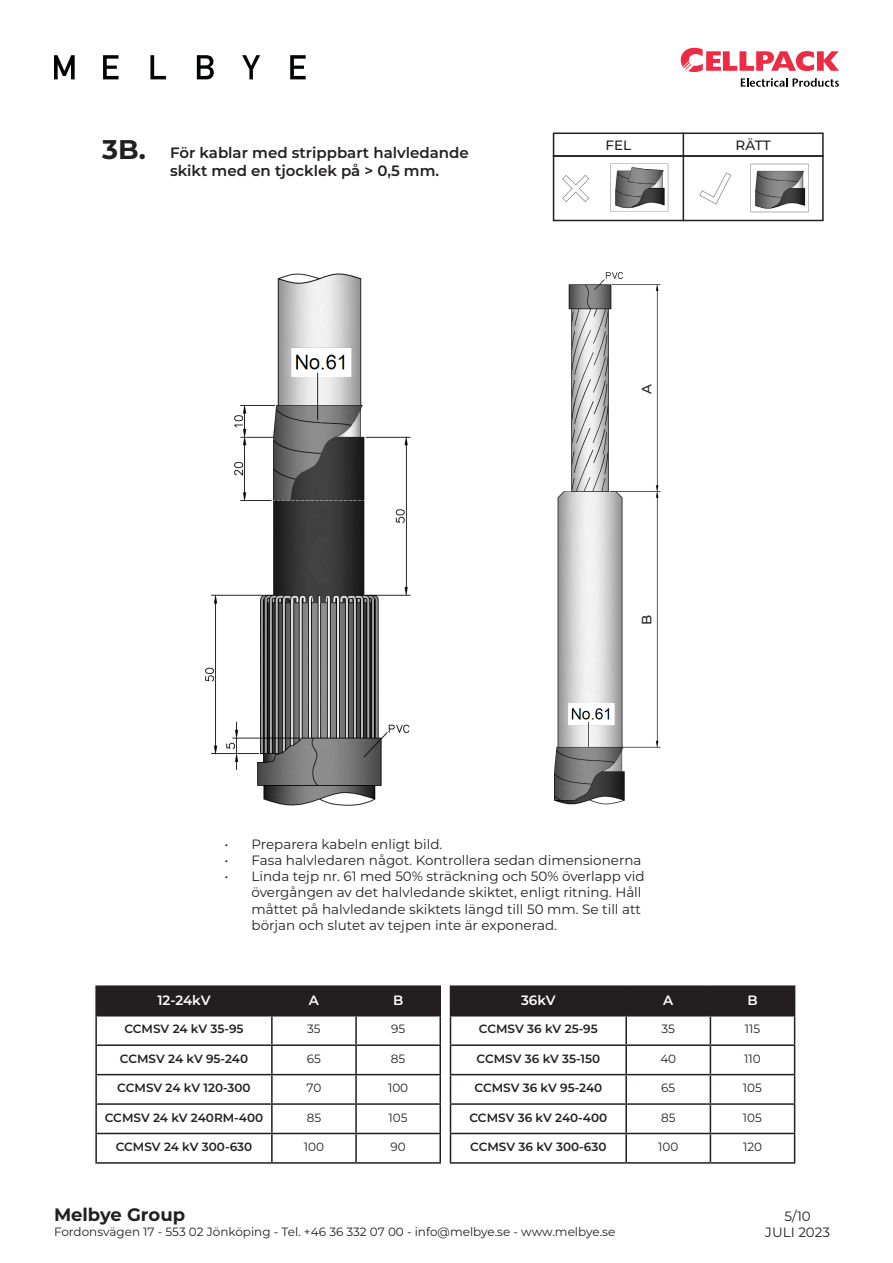
<style>
.page{position:relative;width:893px;height:1263px;background:#fff}
.page>*{position:absolute;margin:0;border:0;box-sizing:border-box;transform-origin:0 0}
.t1{font:700 27px "Montserrat";color:#231f20}
.t2{font:700 18px "Montserrat";color:#231f20}
.t3{font:600 15px "Montserrat";color:#231f20}
.t4{font:13.5px/16.2px "Montserrat";color:#231f20}
.t5{font:600 13.5px "Montserrat";color:#fff}
.t6{font:500 13.5px "Montserrat";color:#231f20}
.t7{font:600 12px "Montserrat";color:#231f20}
.t8{font:12px "Montserrat";color:#231f20}
</style>
<div class="page">
<svg style="left:681px;top:48px;width:158px;height:24px"></svg>
<svg style="left:741px;top:78px;width:46px;height:9px"></svg>
<svg style="left:793px;top:78px;width:46px;height:9px"></svg>
<svg style="left:103px;top:55px;width:16px;height:24px"></svg>
<svg style="left:197px;top:55px;width:17px;height:24px"></svg>
<svg style="left:290px;top:55px;width:16px;height:24px"></svg>
<svg style="left:242px;top:55px;width:18px;height:24px"></svg>
<svg style="left:150px;top:55px;width:16px;height:24px"></svg>
<svg style="left:54px;top:55px;width:21px;height:24px"></svg>
<img style="left:554px;top:272px;width:107px;height:533px">
<div style="left:97px;top:987px;width:342px;height:28px;background:#231f20"></div>
<hr style="left:95px;top:985px;width:177px;height:2px;background:#231f20">
<hr style="left:95px;top:987px;width:2px;height:28px;background:#231f20">
<hr style="left:272px;top:985px;width:84px;height:2px;background:#231f20">
<hr style="left:271px;top:987px;width:2px;height:28px;background:#231f20">
<hr style="left:356px;top:985px;width:85px;height:2px;background:#231f20">
<hr style="left:355px;top:987px;width:2px;height:28px;background:#231f20">
<hr style="left:439px;top:987px;width:2px;height:28px;background:#231f20">
<hr style="left:95px;top:1015px;width:177px;height:1px;background:#231f20">
<hr style="left:95px;top:1016px;width:2px;height:28px;background:#231f20">
<hr style="left:272px;top:1015px;width:84px;height:1px;background:#231f20">
<hr style="left:271px;top:1016px;width:2px;height:28px;background:#231f20">
<hr style="left:356px;top:1015px;width:85px;height:1px;background:#231f20">
<hr style="left:355px;top:1016px;width:2px;height:28px;background:#231f20">
<hr style="left:439px;top:1016px;width:2px;height:28px;background:#231f20">
<hr style="left:95px;top:1044px;width:177px;height:2px;background:#231f20">
<hr style="left:95px;top:1046px;width:2px;height:28px;background:#231f20">
<hr style="left:272px;top:1044px;width:84px;height:2px;background:#231f20">
<hr style="left:271px;top:1046px;width:2px;height:28px;background:#231f20">
<hr style="left:356px;top:1044px;width:85px;height:2px;background:#231f20">
<hr style="left:355px;top:1046px;width:2px;height:28px;background:#231f20">
<hr style="left:439px;top:1046px;width:2px;height:28px;background:#231f20">
<hr style="left:95px;top:1074px;width:177px;height:1px;background:#231f20">
<hr style="left:95px;top:1075px;width:2px;height:28px;background:#231f20">
<hr style="left:272px;top:1074px;width:84px;height:1px;background:#231f20">
<hr style="left:271px;top:1075px;width:2px;height:28px;background:#231f20">
<hr style="left:356px;top:1074px;width:85px;height:1px;background:#231f20">
<hr style="left:355px;top:1075px;width:2px;height:28px;background:#231f20">
<hr style="left:439px;top:1075px;width:2px;height:28px;background:#231f20">
<hr style="left:95px;top:1103px;width:177px;height:2px;background:#231f20">
<hr style="left:95px;top:1105px;width:2px;height:28px;background:#231f20">
<hr style="left:272px;top:1103px;width:84px;height:2px;background:#231f20">
<hr style="left:271px;top:1105px;width:2px;height:28px;background:#231f20">
<hr style="left:356px;top:1103px;width:85px;height:2px;background:#231f20">
<hr style="left:355px;top:1105px;width:2px;height:28px;background:#231f20">
<hr style="left:439px;top:1105px;width:2px;height:28px;background:#231f20">
<hr style="left:95px;top:1133px;width:177px;height:1px;background:#231f20">
<hr style="left:95px;top:1134px;width:2px;height:28px;background:#231f20">
<hr style="left:272px;top:1133px;width:84px;height:1px;background:#231f20">
<hr style="left:271px;top:1134px;width:2px;height:28px;background:#231f20">
<hr style="left:356px;top:1133px;width:85px;height:1px;background:#231f20">
<hr style="left:355px;top:1134px;width:2px;height:28px;background:#231f20">
<hr style="left:439px;top:1134px;width:2px;height:28px;background:#231f20">
<hr style="left:95px;top:1162px;width:177px;height:2px;background:#231f20">
<hr style="left:272px;top:1162px;width:84px;height:2px;background:#231f20">
<hr style="left:356px;top:1162px;width:85px;height:2px;background:#231f20">
<hr style="left:450px;top:985px;width:176px;height:2px;background:#231f20">
<hr style="left:626px;top:985px;width:84px;height:2px;background:#231f20">
<hr style="left:710px;top:985px;width:85px;height:2px;background:#231f20">
<svg style="left:450px;top:987px;width:345px;height:175px"></svg>
<hr style="left:450px;top:1162px;width:176px;height:2px;background:#231f20">
<hr style="left:626px;top:1162px;width:84px;height:2px;background:#231f20">
<hr style="left:710px;top:1162px;width:85px;height:2px;background:#231f20">
<div style="left:638px;top:365px;width:18px;height:48px;background:#fff"></div>
<div style="left:638px;top:596px;width:18px;height:48px;background:#fff"></div>
<img style="left:205px;top:273px;width:206px;height:533px">
<div style="left:179px;top:262px;width:68px;height:69px;background:#fff"></div>
<div style="left:499px;top:269px;width:58px;height:63px;background:#fff"></div>
<img style="left:562px;top:163px;width:107px;height:49px">
<img style="left:699px;top:163px;width:110px;height:50px">
<div style="left:553px;top:155px;width:271px;height:66px;border:2px solid #231f20"></div>
<hr style="left:683px;top:133px;width:1px;height:88px;background:#231f20">
<div style="left:553px;top:133px;width:271px;height:24px;border:2px solid #231f20"></div>
<p class="t1" style="left:102px;top:130px;width:45px">3B.</p>
<p class="t3" style="left:170px;top:142px;width:300px">För kablar med strippbart halvledande</p>
<p class="t3" style="left:170px;top:160px;width:271px">skikt med en tjocklek på &gt; 0,5 mm.</p>
<p class="t6" style="left:606px;top:136px;width:27px">FEL</p>
<p class="t6" style="left:736px;top:136px;width:37px">RÄTT</p>
<p class="t6" style="left:637px;top:394px;width:11px;rotate:-90deg">A</p>
<p class="t6" style="left:637px;top:625px;width:12px;rotate:-90deg">B</p>
<p class="t4" style="left:225px;top:835px;width:219px">• Preparera kabeln enligt bild.</p>
<p class="t4" style="left:225px;top:852px;width:418px">• Fasa halvledaren något. Kontrollera sedan dimensionerna</p>
<p class="t4" style="left:252px;top:868px;width:395px;text-indent:-27px">• Linda tejp nr. 61 med 50% sträckning och 50% överlapp vid övergången av det halvledande skiktet, enligt ritning. Håll måttet på halvledande skiktets längd till 50 mm. Se till att början och slutet av tejpen inte är exponerad.</p>
<p class="t5" style="left:157px;top:991px;width:55px">12-24kV</p>
<p class="t5" style="left:309px;top:991px;width:12px">A</p>
<p class="t5" style="left:393px;top:991px;width:12px">B</p>
<p class="t7" style="left:124px;top:1020px;width:121px">CCMSV 24 kV 35-95</p>
<p class="t8" style="left:307px;top:1021px;width:15px">35</p>
<p class="t8" style="left:391px;top:1021px;width:16px">95</p>
<p class="t7" style="left:120px;top:1050px;width:130px">CCMSV 24 kV 95-240</p>
<p class="t8" style="left:307px;top:1050px;width:16px">65</p>
<p class="t8" style="left:391px;top:1050px;width:16px">85</p>
<p class="t7" style="left:117px;top:1079px;width:135px">CCMSV 24 kV 120-300</p>
<p class="t8" style="left:307px;top:1080px;width:16px">70</p>
<p class="t8" style="left:388px;top:1080px;width:22px">100</p>
<p class="t7" style="left:105px;top:1109px;width:160px">CCMSV 24 kV 240RM-400</p>
<p class="t8" style="left:307px;top:1109px;width:16px">85</p>
<p class="t8" style="left:389px;top:1109px;width:21px">105</p>
<p class="t7" style="left:116px;top:1138px;width:138px">CCMSV 24 kV 300-630</p>
<p class="t8" style="left:304px;top:1138px;width:22px">100</p>
<p class="t8" style="left:391px;top:1138px;width:17px">90</p>
<p class="t5" style="left:521px;top:991px;width:36px">36kV</p>
<p class="t5" style="left:663px;top:991px;width:12px">A</p>
<p class="t5" style="left:747px;top:991px;width:12px">B</p>
<p class="t7" style="left:479px;top:1020px;width:120px">CCMSV 36 kV 25-95</p>
<p class="t8" style="left:662px;top:1021px;width:15px">35</p>
<p class="t8" style="left:745px;top:1021px;width:17px">115</p>
<p class="t7" style="left:476px;top:1050px;width:125px">CCMSV 36 kV 35-150</p>
<p class="t8" style="left:660px;top:1050px;width:17px">40</p>
<p class="t8" style="left:744px;top:1050px;width:18px">110</p>
<p class="t7" style="left:474px;top:1079px;width:129px">CCMSV 36 kV 95-240</p>
<p class="t8" style="left:661px;top:1080px;width:16px">65</p>
<p class="t8" style="left:743px;top:1080px;width:21px">105</p>
<p class="t7" style="left:469px;top:1109px;width:139px">CCMSV 36 kV 240-400</p>
<p class="t8" style="left:661px;top:1109px;width:16px">85</p>
<p class="t8" style="left:743px;top:1109px;width:21px">105</p>
<p class="t7" style="left:470px;top:1138px;width:138px">CCMSV 36 kV 300-630</p>
<p class="t8" style="left:658px;top:1138px;width:22px">100</p>
<p class="t8" style="left:743px;top:1138px;width:21px">120</p>
<h2 class="t2" style="left:54px;top:1202px;width:133px">Melbye Group</h2>
<p class="t8" style="left:54px;top:1223px;width:563px">Fordonsvägen 17 - 553 02 Jönköping - Tel. +46 36 332 07 00 - info@melbye.se - www.melbye.se</p>
<p class="t4" style="left:784px;top:1207px;width:28px">5/10</p>
<p class="t4" style="left:765px;top:1223px;width:66px">JULI 2023</p>
</div>
